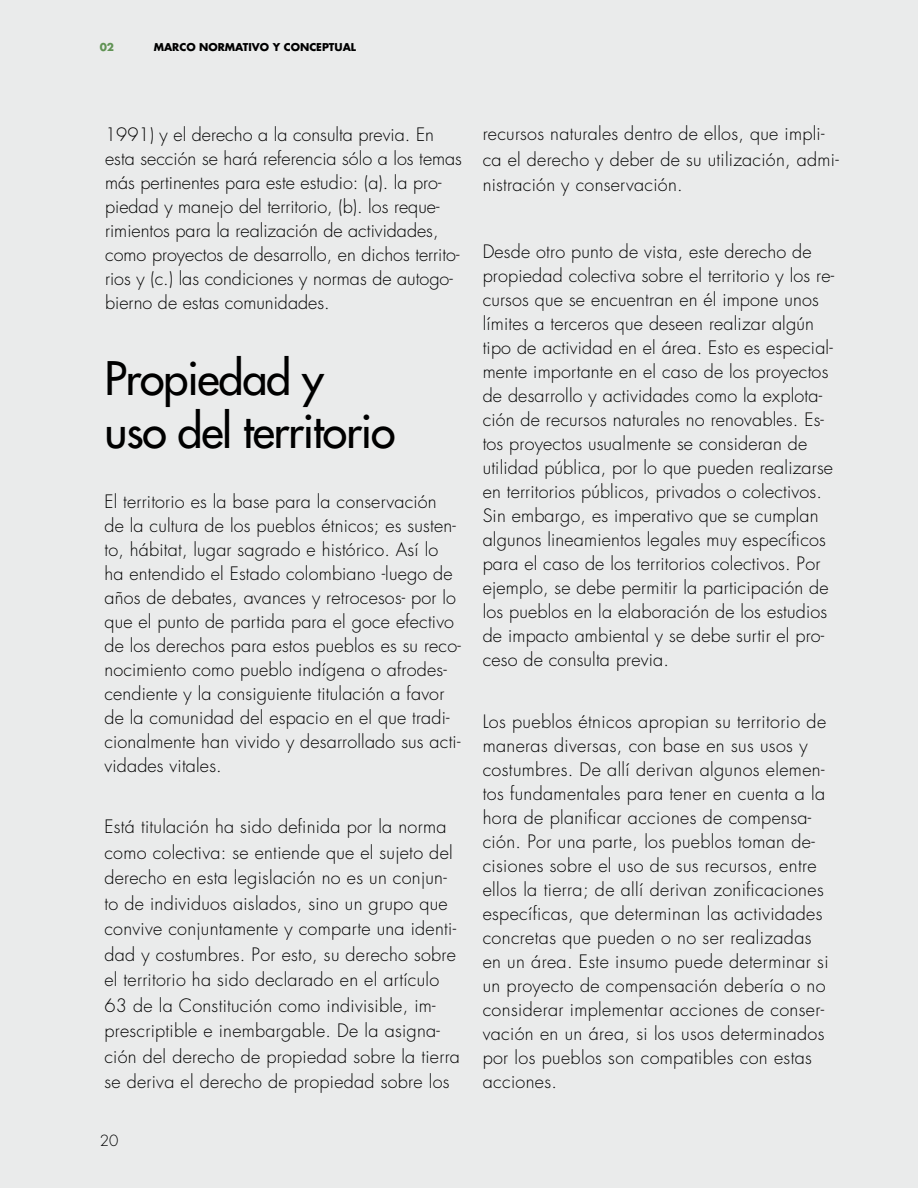
<style>
.page{position:relative;width:918px;height:1188px;background:#eaebeb}
.page>*{position:absolute;margin:0;border:0;box-sizing:border-box;transform-origin:0 0}
.t1{font:500 45px/52.5px "Futura Std";letter-spacing:-.025em;color:#000}
.t2{font:300 18px/24px "Futura Std";letter-spacing:.01em;color:#000}
.t3{font:300 15px "Futura Std";color:#000}
.t4{font:700 10.5px "Futura Std";color:#000}
.t5{font:700 10.5px "Futura Std";color:#619355}
</style>
<div class="page">
<p class="t5" style="left:100px;top:40px;width:16px">02</p>
<p class="t4" style="left:154px;top:40px;width:204px">MARCO NORMATIVO Y CONCEPTUAL</p>
<p class="t2" style="left:105px;top:123px;width:358px">1991) y el derecho a la consulta previa. En esta sección se hará referencia sólo a los temas más pertinentes para este estudio: (a). la pro&shy;piedad y manejo del territorio, (b). los reque&shy;rimientos para la realización de actividades, como proyectos de desarrollo, en dichos territo&shy;rios y (c.) las condiciones y normas de autogo&shy;bierno de estas comunidades.</p>
<h1 class="t1" style="left:104px;top:353px;width:292px">Propiedad y uso del territorio</h1>
<p class="t2" style="left:104px;top:490px;width:358px">El territorio es la base para la conservación<br>de la cultura de los pueblos étnicos; es susten&shy;to, hábitat, lugar sagrado e histórico. Así lo ha entendido el Estado colombiano -luego de años de debates, avances y retrocesos- por lo que el punto de partida para el goce efectivo de los derechos para estos pueblos es su reco&shy;nocimiento como pueblo indígena o afrodes&shy;cendiente y la consiguiente titulación a favor de la comunidad del espacio en el que tradi&shy;cionalmente han vivido y desarrollado sus acti&shy;vidades vitales.</p>
<p class="t2" style="left:104px;top:814px;width:357px;line-height:25.5px">Está titulación ha sido definida por la norma como colectiva: se entiende que el sujeto del derecho en esta legislación no es un conjun&shy;to de individuos aislados, sino un grupo que convive conjuntamente y comparte una identi&shy;dad y costumbres. Por esto, su derecho sobre el territorio ha sido declarado en el artículo 63 de la Constitución como indivisible, im&shy;prescriptible e inembargable. De la asigna&shy;ción del derecho de propiedad sobre la tierra se deriva el derecho de propiedad sobre los</p>
<p class="t3" style="left:100px;top:1131px;width:20px">20</p>
<p class="t2" style="left:483px;top:121px;width:358px;line-height:25.5px">recursos naturales dentro de ellos, que impli&shy;ca el derecho y deber de su utilización, admi&shy;nistración y conservación.</p>
<p class="t2" style="left:483px;top:240px;width:353px">Desde otro punto de vista, este derecho de propiedad colectiva sobre el territorio y los re&shy;cursos que se encuentran en él impone unos límites a terceros que deseen realizar algún tipo de actividad en el área. Esto es especial&shy;mente importante en el caso de los proyectos de desarrollo y actividades como la explota&shy;ción de recursos naturales no renovables. Es&shy;tos proyectos usualmente se consideran de utilidad pública, por lo que pueden realizarse en territorios públicos, privados o colectivos.<br>Sin embargo, es imperativo que se cumplan algunos lineamientos legales muy específicos para el caso de los territorios colectivos. Por ejemplo, se debe permitir la participación de los pueblos en la elaboración de los estudios de impacto ambiental y se debe surtir el pro&shy;ceso de consulta previa.</p>
<p class="t2" style="left:483px;top:710px;width:347px">Los pueblos étnicos apropian su territorio de maneras diversas, con base en sus usos y costumbres. De allí derivan algunos elemen&shy;tos fundamentales para tener en cuenta a la hora de planificar acciones de compensa&shy;ción. Por una parte, los pueblos toman de&shy;cisiones sobre el uso de sus recursos, entre ellos la tierra; de allí derivan zonificaciones específicas, que determinan las actividades concretas que pueden o no ser realizadas en un área. Este insumo puede determinar si un proyecto de compensación debería o no considerar implementar acciones de conser&shy;vación en un área, si los usos determinados por los pueblos son compatibles con estas acciones.</p>
</div>
